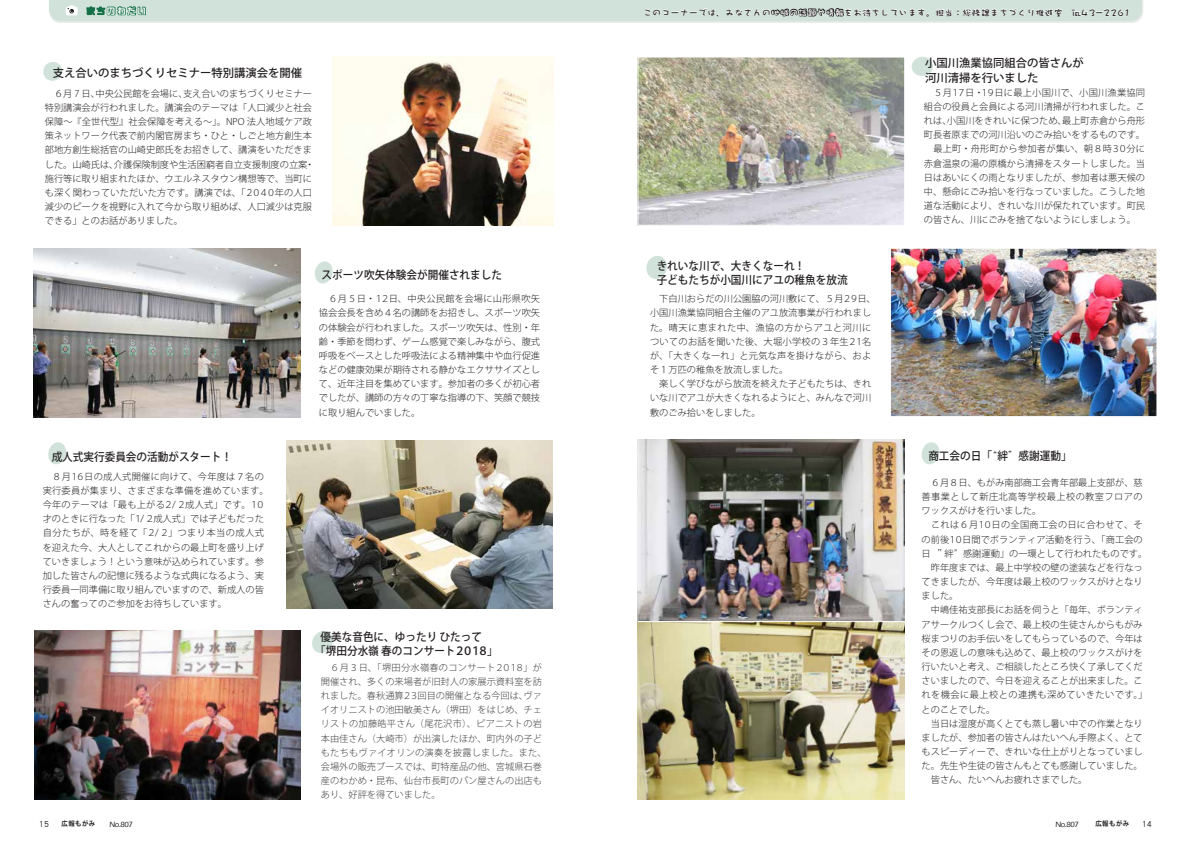
<style>
.page{position:relative;width:1191px;height:842px;background:#fff}
.page>*{position:absolute;margin:0;border:0;box-sizing:border-box;transform-origin:0 0}
.t1{font:500 11.3px/14.9px "Koz Go Pro";color:#231f20;scale:.94 1}
.t2{font:500 11.3px/14.9px "Koz Go Pro";color:#231f20}
.t3{font:300 9.2px/14.2px "Koz Go Pro";color:#231f20}
.t4{font:300 9.2px/14.2px "Koz Go Pro";color:#3e3e3f;text-align:right}
.t5{font:300 9.2px "Koz Go Pro";letter-spacing:.025em;color:#231f20}
.t6{font:9.2px "DF Craft Yu Std W7";letter-spacing:-.01em;color:#231f20}
.t7{font:300 9.2px "Koz Go Pro";letter-spacing:.03em;color:#231f20}
.t8{font:300 9.2px "Koz Go Pro";letter-spacing:.045em;color:#231f20}
.t9{font:300 9.2px "Koz Go Pro";letter-spacing:.05em;color:#231f20}
.t10{font:9.2px "DF Maru Gothic Std W5";color:#231f20}
.t11{font:8.5px "DF So Gei Std W7";letter-spacing:.2em;color:#fff}
.t12{font:500 7.8px "Eras ITC";letter-spacing:-.05em;color:#231f20}
.t13{font:700 6.7px "Koz Go Pro";letter-spacing:.075em;color:#231f20;scale:.95 1}
.s1{color:#136f47}
.s2{color:#fff}
.s3{font-family:"Adobe Myungjo Std"}
.s4{font-family:"Adobe Myungjo Std";font-weight:500}
</style>
<div class="page">
<div style="left:49px;top:0;width:1094px;height:23px;background:#e3e7e5"></div>
<svg style="left:49px;top:0;width:1093px;height:21px;background:#ccded6"></svg>
<svg style="left:921px;top:442px;width:19px;height:23px"></svg>
<svg style="left:646px;top:256px;width:21px;height:23px"></svg>
<img style="left:892px;top:250px;width:263px;height:165px">
<div style="left:890px;top:248px;width:267px;height:169px;border:1px solid #fff"></div>
<svg style="left:911px;top:56px;width:22px;height:20px"></svg>
<img style="left:640px;top:59px;width:262px;height:164px">
<div style="left:638px;top:57px;width:266px;height:168px;border:1px solid #fff"></div>
<img style="left:286px;top:440px;width:267px;height:168px">
<svg style="left:48px;top:442px;width:18px;height:23px"></svg>
<svg style="left:312px;top:631px;width:21px;height:22px"></svg>
<img style="left:34px;top:631px;width:266px;height:168px">
<img style="left:638px;top:439px;width:266px;height:360px">
<svg style="left:43px;top:62px;width:19px;height:19px"></svg>
<img style="left:333px;top:57px;width:220px;height:168px">
<svg style="left:315px;top:261px;width:18px;height:23px"></svg>
<img style="left:34px;top:248px;width:267px;height:169px">
<hr style="left:638px;top:621px;width:266px;height:1px;background:#fff">
<p class="t11" style="left:86px;top:6px;width:61px"><span class="s1">まち</span>のわだい</p>
<p class="t2" style="left:53px;top:66px;width:251px">支え合いのまちづくりセミナー特別講演会を開催</p>
<p class="t3" style="left:183px;top:86px;width:130px">支え合いのまちづくりセミナー</p>
<p class="t3" style="left:95px;top:86px;width:94px">中央公民館を会場に、</p>
<p class="t3" style="left:45px;top:86px;width:57px">　６月 7 日、</p>
<p class="t3" style="left:45px;top:100px;width:269px">特別講演会が行われました。講演会のテーマは「人口減少と社会</p>
<p class="t3" style="left:45px;top:115px;width:269px">保障～『全世代型』社会保障を考える～」。NPO 法人地域ケア政</p>
<p class="t3" style="left:45px;top:129px;width:269px">策ネットワーク代表で前内閣官房まち・ひと・しごと地方創生本</p>
<p class="t3" style="left:45px;top:143px;width:269px">部地方創生総括官の山崎史郎氏をお招きして、講演をいただきま</p>
<p class="t3" style="left:305px;top:157px;width:11px">・</p>
<p class="t3" style="left:114px;top:157px;width:195px">介護保険制度や生活困窮者自立支援制度の立案</p>
<p class="t3" style="left:45px;top:157px;width:269px">した。山崎氏は、<br>施行等に取り組まれたほか、ウエルネスタウン構想等で、当町にも深く関わっていただいた方です。講演では、「２０４０年の人口減少のピークを視野に入れて今から取り組めば、人口減少は克服できる」とのお話がありました。</p>
<p class="t1" style="left:322px;top:268px;width:193px">スポーツ吹矢体験会が開催されました</p>
<p class="t1" style="left:52px;top:450px;width:193px">成人式実行委員会の活動がスタート!</p>
<p class="t7" style="left:52px;top:470px;width:213px">８月１６日の成人式開催に向けて、今年度は７名の</p>
<p class="t5" style="left:43px;top:484px;width:227px">実行委員が集まり、さまざまな準備を進めています。</p>
<p class="t5" style="left:43px;top:499px;width:224px">今年のテーマは「最も上がる２/２成人式」です。１０</p>
<p class="t3" style="left:133px;top:512px;width:132px">１/ ２成人式」では子どもだった</p>
<p class="t3" style="left:43px;top:512px;width:223px">才のときに行なった「<br>自分たちが、時を経て「２/２」つまり本当の成人式を迎えた今、大人としてこれからの最上町を盛り上げていきましょう！という意味が込められています。参加した皆さんの記憶に残るような式典になるよう、実行委員一同準備に取り組んでいますので、新成人の皆さんの奮ってのご参加をお待ちしています。</p>
<p class="t10" style="left:39px;top:818px;width:12px">15</p>
<p class="t13" style="left:61px;top:819px;width:37px">広報もがみ</p>
<p class="t12" style="left:109px;top:819px;width:25px">No.807</p>
<p class="t3" style="left:319px;top:292px;width:223px;text-align:justify;text-indent:9px">６月５日・１２日、中央公民館を会場に山形県吹矢協会会長を含め４名の講師をお招きし、スポーツ吹矢の体験会が行われました。スポーツ吹矢は、性別・年齢・季節を問わず、ゲーム感覚で楽しみながら、腹式呼吸をベースとした呼吸法による精神集中や血行促進などの健康効果が期待される静かなエクササイズとして、近年注目を集めています。参加者の多くが初心者でしたが、講師の方々の丁寧な指導の下、笑顔で競技に取り組んでいました。</p>
<p class="t1" style="left:315px;top:630px;width:196px;line-height:14.2px;text-indent:5px">優美な音色に、ゆったりひたって<br>「堺田分水嶺春のコンサート２０１８「</p>
<p class="t4" style="left:321px;top:660px;width:223px">　６月３日、「堺田分水嶺春のコンサート２０１８」が開催され、多くの来場者が旧封人の家展示資料室を訪ヴァ</p>
<p class="t4" style="left:321px;top:689px;width:227px;text-align:left">れました。春秋通算２３回目の開催となる今回は、<br>イオリニストの池田敏美さん（堺田）をはじめ、チェリストの加藤皓平さん（尾花沢市）、ピアニストの岩本由佳さん（大崎市）が出演したほか、町内外の子どもたちもヴァイオリンの演奏を披露しました。また、会場外の販売ブースでは、町特産品の他、宮城県石巻産のわかめ・昆布、仙台市長町のパン屋さんの出店もあり、好評を得ていました。</p>
<p class="t6" style="left:643px;top:7px;width:421px">このコーナーでは、みなさんの<span class="s2">地域の話題や情報</span>をお待ちしています。担当：総務課まちづくり推進室</p>
<p class="t6" style="left:1072px;top:7px;width:61px">TEL４３－２２６１</p>
<p class="t1" style="left:656px;top:259px;width:205px">きれいな川で、大きくなーれ!<br>子どもたちが小国川にアユの稚魚を放流</p>
<p class="t3" style="left:650px;top:292px;width:227px">　下白川おらだの川公園脇の河川敷にて、５月２９日、</p>
<p class="t3" style="left:650px;top:306px;width:223px">小国川漁業協同組合主催のアユ放流事業が行われまし</p>
<p class="t9" style="left:650px;top:321px;width:223px">た。晴天に恵まれた中、漁協の方からアユと河川に</p>
<p class="t3" style="left:862px;top:334px;width:11px">名</p>
<p class="t3" style="left:650px;top:334px;width:223px">ついてのお話を聞いた後、大堀小学校の３年生２１が、「大きくなーれ」と元気な声を掛けながら、およそ１万匹の稚魚を放流しました。<br>　楽しく学びながら放流を終えた子どもたちは、きれいな川でアユが大きくなれるようにと、みんなで河川敷のごみ拾いをしました。</p>
<p class="t2" style="left:925px;top:56px;width:160px">小国川漁業協同組合の皆さんが河川清掃を行いました</p>
<p class="t5" style="left:980px;top:86px;width:167px">１９日に最上小国川で、小国川漁業協同</p>
<p class="t3" style="left:924px;top:85px;width:61px">　５月１７日・</p>
<p class="t3" style="left:924px;top:100px;width:223px">組合の役員と会員による河川清掃が行われました。こ</p>
<p class="t3" style="left:1062px;top:114px;width:84px">最上町赤倉から舟形</p>
<p class="t3" style="left:947px;top:114px;width:121px">小国川をきれいに保つため、</p>
<p class="t3" style="left:924px;top:114px;width:223px">れは、<br>町長者原までの河川沿いのごみ拾いをするものです。　最上町・舟形町から参加者が集い、朝８時３０分に赤倉温泉の湯の原橋から清掃をスタートしました。当日はあいにくの雨となりましたが、参加者は悪天候の中、懸命にごみ拾いを行なっていました。こうした地道な活動により、きれいな川が保たれています。町民の皆さん、川にごみを捨てないようにしましょう。</p>
<p class="t1" style="left:928px;top:449px;width:154px">商工会の日「<span class="s3">“</span>絆<span class="s3">”</span>感謝運動「</p>
<p class="t3" style="left:921px;top:475px;width:223px">　６月８日、もがみ南部商工会青年部最上支部が、慈</p>
<p class="t8" style="left:921px;top:491px;width:223px">善事業として新庄北高等学校最上校の教室フロアの</p>
<p class="t3" style="left:921px;top:504px;width:121px">ワックスがけを行いました。</p>
<p class="t7" style="left:921px;top:519px;width:223px">　これは６月１０日の全国商工会の日に合わせて、そ</p>
<p class="t3" style="left:948px;top:532px;width:196px">１０日間でボランティア活動を行う、「商工会の</p>
<p class="t3" style="left:921px;top:532px;width:227px">の前後<br>日 <span class="s4">‟</span> 絆<span class="s4">”</span>感謝運動」の一環として行われたものです。　昨年度までは、最上中学校の壁の塗装などを行なってきましたが、今年度は最上校のワックスがけとなりました。<br>　中嶋佳祐支部長にお話を伺うと「毎年、ボランティアサークルつくし会で、最上校の生徒さんからもがみ桜まつりのお手伝いをしてもらっているので、今年はその恩返しの意味も込めて、最上校のワックスがけを行いたいと考え、ご相談したところ快く了承してくださいましたので、今日を迎えることが出来ました。これを機会に最上校との連携も深めていきたいです「。とのことでした。<br>　当日は湿度が高くとても蒸し暑い中での作業となりましたが、参加者の皆さんはたいへん手際よく、とてもスピーディーで、きれいな仕上がりとなっていました。先生や生徒の皆さんもとても感謝していました。　皆さん、たいへんお疲れさまでした。</p>
<p class="t12" style="left:1055px;top:819px;width:25px">No.807</p>
<p class="t13" style="left:1095px;top:819px;width:37px">広報もがみ</p>
<p class="t10" style="left:1141px;top:818px;width:12px">14</p>
</div>
